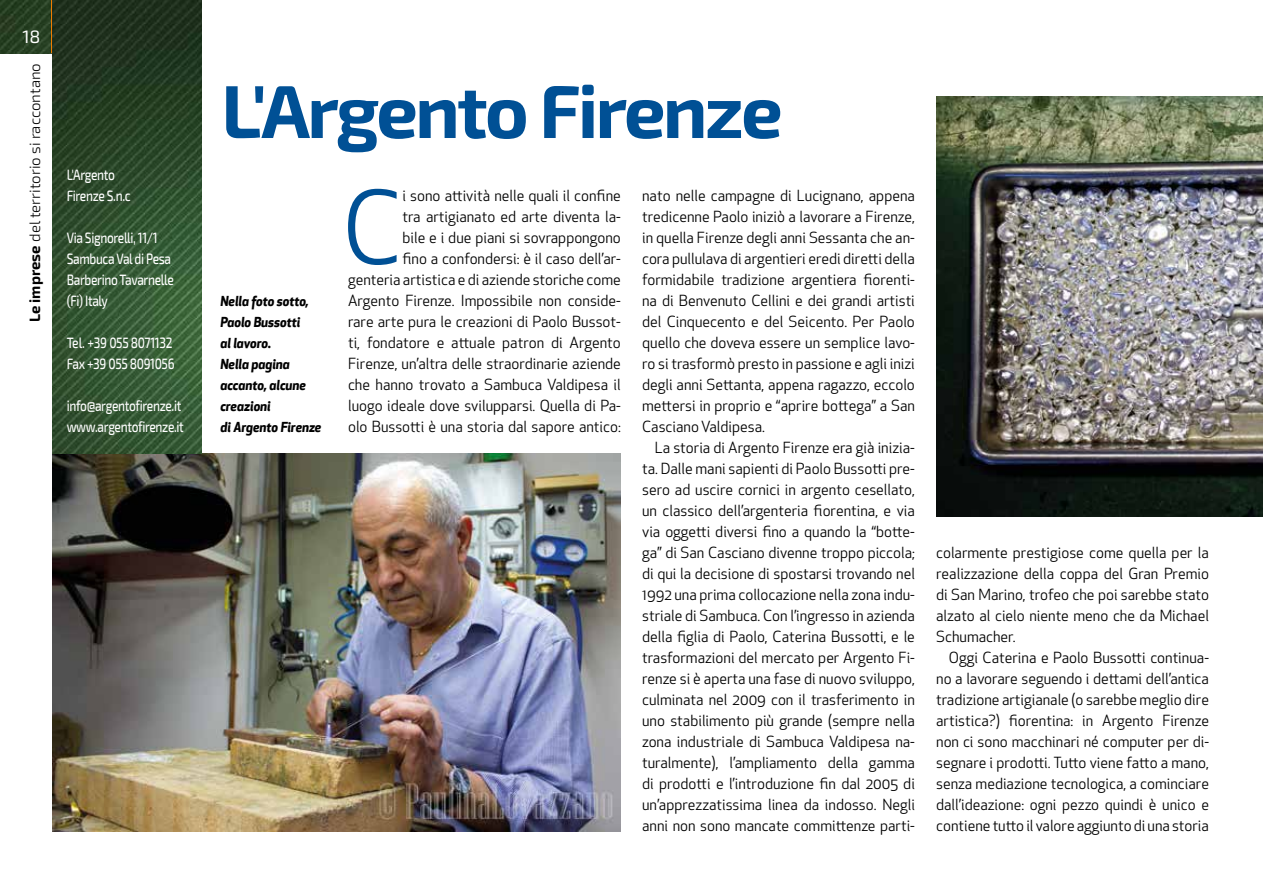
<style>
.page{position:relative;width:1263px;height:893px;background:#fff}
.page>*{position:absolute;margin:0;border:0;box-sizing:border-box;transform-origin:0 0}
.t1{font:99px "Apex New";color:#005095}
.t2{font:700 75px "Exo 2";letter-spacing:-.04em;color:#005095}
.t3{font:18px "Exo 2";color:#fff}
.t4{font:15px/21px "Apex New";color:#000;text-align:justify}
.t5{font:500 15px/21px "Exo 2";letter-spacing:-.03em;color:#fff;scale:.8 1}
.t6{font:300 15px "Exo 2";color:#000}
.t7{font:italic 700 13.5px/21px "Apex New";color:#000;scale:.94 1}
.s1{font-weight:700}
</style>
<div class="page">
<img style="left:0;top:0;width:51px;height:53px">
<div style="left:51px;top:0;width:5px;height:53px;background:#ef7d00"></div>
<img style="left:53px;top:453px;width:568px;height:379px">
<img style="left:52px;top:0;width:149px;height:453px">
<img style="left:936px;top:96px;width:327px;height:420px">
<p class="t3" style="left:22px;top:27px;width:20px">18</p>
<p class="t6" style="left:26px;top:322px;width:261px;rotate:-90deg"><span class="s1">Le imprese</span> del territorio si raccontano</p>
<p class="t5" style="left:67px;top:165px;width:81px">L'Argento<br>Firenze S.n.c</p>
<p class="t5" style="left:67px;top:228px;width:135px">Via Signorelli, 11/1<br>Sambuca Val di Pesa<br>Barberino Tavarnelle (Fi) Italy</p>
<p class="t5" style="left:67px;top:333px;width:136px">Tel. +39 055 8071132<br>Fax +39 055 8091056</p>
<p class="t5" style="left:67px;top:396px;width:148px">info@argentofirenze.it www.argentofirenze.it</p>
<h2 class="t2" style="left:221px;top:67px;width:563px">L'Argento Firenze</h2>
<p class="t7" style="left:220px;top:290px;width:109px">Nella foto sotto,<br>Paolo Bussotti<br>al lavoro.<br>Nella pagina accanto, alcune creazioni<br>di Argento Firenze</p>
<h1 class="t1" style="left:342px;top:165px;width:62px">C</h1>
<p class="t4" style="left:348px;top:185px;width:274px;text-align:right">i sono attività nelle quali il confine<br>tra artigianato ed arte diventa la-<br>bile e i due piani si sovrappongono<br>fino a confondersi: è il caso dell’ar&shy;genteria artistica e di aziende storiche come Argento Firenze. Impossibile non conside&shy;rare arte pura le creazioni di Paolo Bussot&shy;ti, fondatore e attuale patron di Argento Firenze, un’altra delle straordinarie aziende che hanno trovato a Sambuca Valdipesa il luogo ideale dove svilupparsi. Quella di Pa&shy;olo Bussotti è una storia dal sapore antico:</p>
<p class="t4" style="left:642px;top:185px;width:274px">nato nelle campagne di Lucignano, appena tredicenne Paolo iniziò a lavorare a Firenze, in quella Firenze degli anni Sessanta che an&shy;cora pullulava di argentieri eredi diretti della formidabile tradizione argentiera fiorenti&shy;na di Benvenuto Cellini e dei grandi artisti del Cinquecento e del Seicento. Per Paolo quello che doveva essere un semplice lavo&shy;ro si trasformò presto in passione e agli inizi degli anni Settanta, appena ragazzo, eccolo mettersi in proprio e “aprire bottega” a San Casciano Valdipesa.</p>
<p class="t4" style="left:642px;top:437px;width:274px;text-indent:13px">La storia di Argento Firenze era già inizia&shy;ta. Dalle mani sapienti di Paolo Bussotti pre&shy;sero ad uscire cornici in argento cesellato, un classico dell’argenteria fiorentina, e via via oggetti diversi fino a quando la “botte&shy;ga” di San Casciano divenne troppo piccola; di qui la decisione di spostarsi trovando nel 1992 una prima collocazione nella zona indu&shy;striale di Sambuca. Con l’ingresso in azienda della figlia di Paolo, Caterina Bussotti, e le trasformazioni del mercato per Argento Fi&shy;renze si è aperta una fase di nuovo sviluppo, culminata nel 2009 con il trasferimento in uno stabilimento più grande (sempre nella zona industriale di Sambuca Valdipesa na&shy;turalmente), l’ampliamento della gamma di prodotti e l’introduzione fin dal 2005 di un’apprezzatissima linea da indosso. Negli anni non sono mancate committenze parti-</p>
<p class="t4" style="left:936px;top:542px;width:274px">colarmente prestigiose come quella per la realizzazione della coppa del Gran Premio di San Marino, trofeo che poi sarebbe stato alzato al cielo niente meno che da Michael Schumacher.</p>
<p class="t4" style="left:936px;top:647px;width:274px;text-indent:13px">Oggi Caterina e Paolo Bussotti continua&shy;no a lavorare seguendo i dettami dell’antica tradizione artigianale (o sarebbe meglio dire artistica?) fiorentina: in Argento Firenze non ci sono macchinari né computer per di&shy;segnare i prodotti. Tutto viene fatto a mano, senza mediazione tecnologica, a cominciare dall’ideazione: ogni pezzo quindi è unico e contiene tutto il valore aggiunto di una storia</p>
</div>
